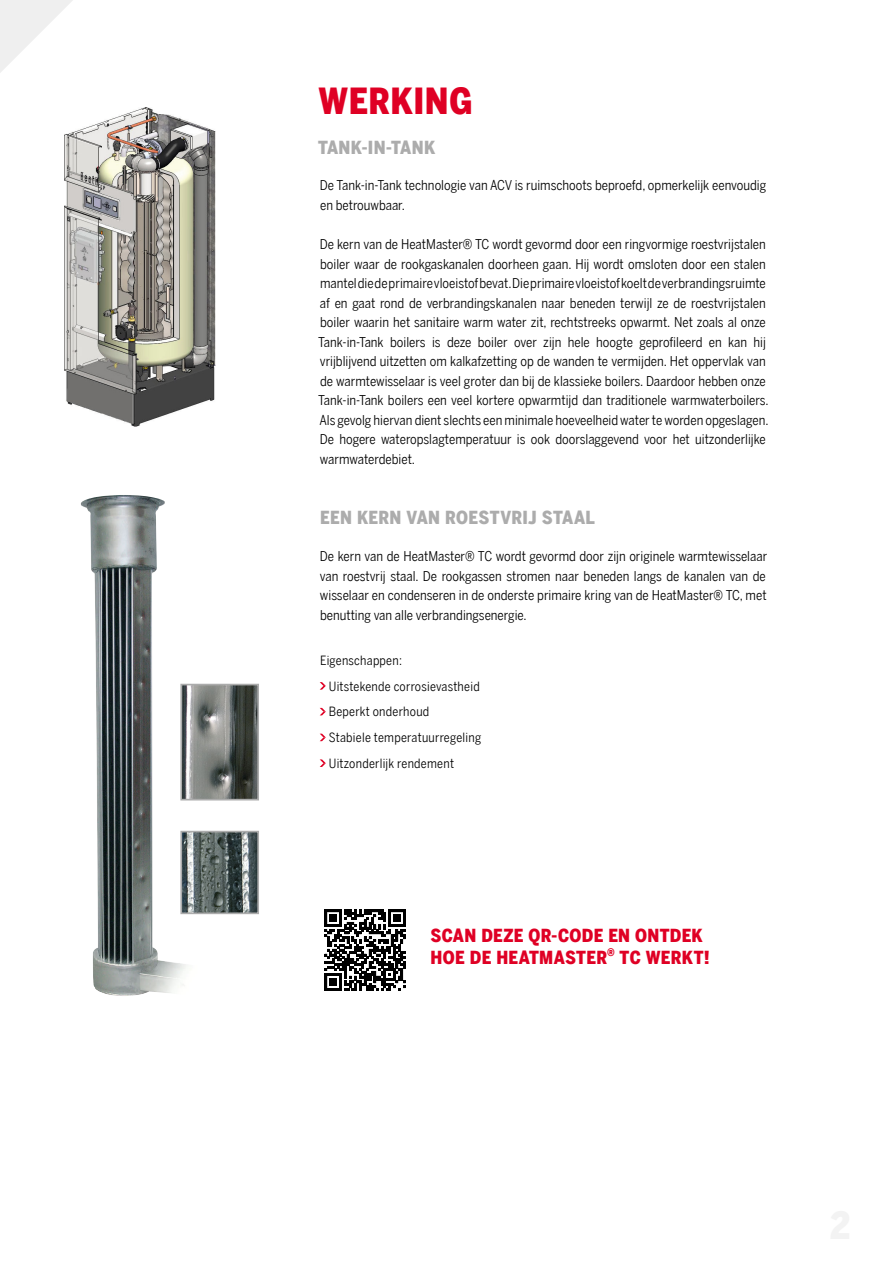
<style>
.page{position:relative;width:896px;height:1264px;background:#fff}
.page>*{position:absolute;margin:0;border:0;box-sizing:border-box;transform-origin:0 0}
.Titre_1{font:900 36px "Benton Sans Cond";letter-spacing:.01em;color:#df0024}
.Body{font:900 18px/21.6px "Benton Sans Cond";letter-spacing:.02em;color:#df0024}
.Body-2{font:900 18px "Benton Sans Cond";letter-spacing:.015em;color:#acacac}
.t1{font:13.5px/19.5px "Benton Sans Cond";color:#000}
.Body-3{font:12.75px "Benton Sans Cond";letter-spacing:.02em;color:#000}
</style>
<div class="page">
<svg style="left:320px;top:682px;width:6px;height:7px"></svg>
<svg style="left:320px;top:707px;width:6px;height:8px"></svg>
<svg style="left:320px;top:733px;width:6px;height:8px"></svg>
<svg style="left:320px;top:759px;width:6px;height:7px"></svg>
<img style="left:81px;top:495px;width:178px;height:501px">
<img style="left:183px;top:833px;width:73px;height:78px">
<div style="left:180px;top:830px;width:79px;height:84px;border:2px solid #acacac"></div>
<img style="left:183px;top:686px;width:73px;height:111px">
<div style="left:180px;top:683px;width:79px;height:117px;border:2px solid #acacac"></div>
<svg style="left:325px;top:909px;width:80px;height:81px"></svg>
<img style="left:64px;top:107px;width:151px;height:319px">
<svg style="left:0;top:0;width:73px;height:73px"></svg>
<p class="Titre_1" style="left:318px;top:80px;width:156px">WERKING</p>
<p class="Body-2" style="left:318px;top:136px;width:119px">TANK-IN-TANK</p>
<p class="t1" style="left:320px;top:176px;width:448px">De Tank-in-Tank technologie van ACV is ruimschoots beproefd, opmerkelijk eenvoudig en betrouwbaar.</p>
<p class="t1" style="left:318px;top:234px;width:452px">De kern van de HeatMaster® TC wordt gevormd door een ringvormige roestvrijstalen boiler waar de rookgaskanalen doorheen gaan. Hij wordt omsloten door een stalen mantel die de primaire vloeistof bevat. Die primaire vloeistof koelt de verbrandingsruimte af en gaat rond de verbrandingskanalen naar beneden terwijl ze de roestvrijstalen boiler waarin het sanitaire warm water zit, rechtstreeks opwarmt. Net zoals al onze Tank-in-Tank boilers is deze boiler over zijn hele hoogte geprofileerd en kan hij vrijblijvend uitzetten om kalkafzetting op de wanden te vermijden. Het oppervlak van de warmtewisselaar is veel groter dan bij de klassieke boilers. Daardoor hebben onze Tank-in-Tank boilers een veel kortere opwarmtijd dan traditionele warmwaterboilers.<br>Als gevolg hiervan dient slechts een minimale hoeveelheid water te worden opgeslagen.<br>De hogere wateropslagtemperatuur is ook doorslaggevend voor het uitzonderlijke warmwaterdebiet.</p>
<p class="Body-2" style="left:320px;top:507px;width:276px">EEN KERN VAN ROESTVRIJ STAAL</p>
<p class="t1" style="left:320px;top:546px;width:449px;text-align:justify">De kern van de HeatMaster® TC wordt gevormd door zijn originele warmtewisselaar van roestvrij staal. De rookgassen stromen naar beneden langs de kanalen van de wisselaar en condenseren in de onderste primaire kring van de HeatMaster® TC, met benutting van alle verbrandingsenergie.</p>
<p class="Body-3" style="left:320px;top:652px;width:84px">Eigenschappen:</p>
<p class="Body-3" style="left:329px;top:678px;width:152px">Uitstekende corrosievastheid</p>
<p class="Body-3" style="left:329px;top:704px;width:102px">Beperkt onderhoud</p>
<p class="Body-3" style="left:329px;top:730px;width:154px">Stabiele temperatuurregeling</p>
<p class="Body-3" style="left:329px;top:755px;width:127px">Uitzonderlijk rendement</p>
<p class="Body" style="left:430px;top:924px;width:280px">SCAN DEZE QR-CODE EN ONTDEK<br>HOE DE HEATMASTER<sup>®</sup> TC WERKT!</p>
</div>
